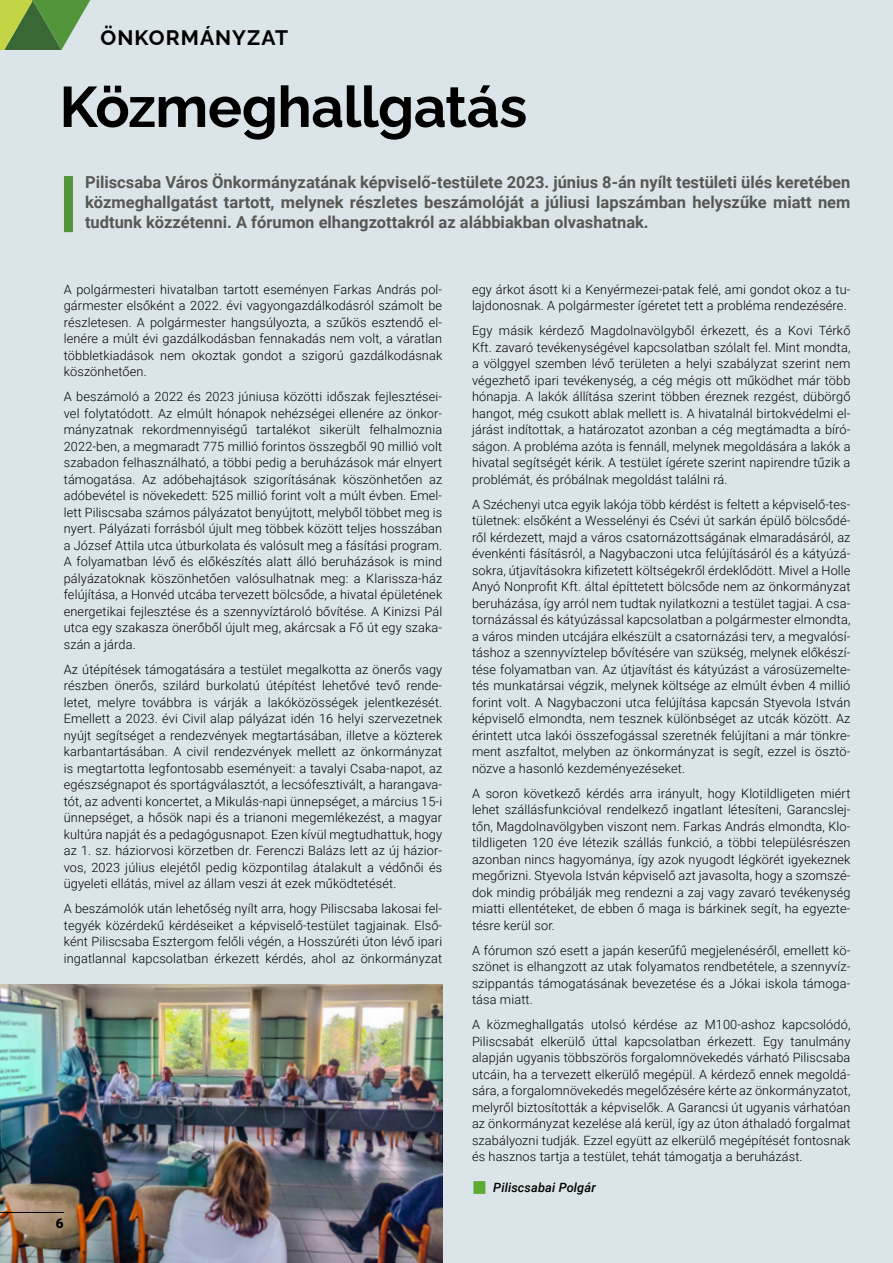
<style>
.page{position:relative;width:893px;height:1263px;background:#dbe5e9}
.page>*{position:absolute;margin:0;border:0;box-sizing:border-box;transform-origin:0 0}
.t1{font:700 57px "Raleway";letter-spacing:-.01em;color:#000}
.t2{font:700 21px "Raleway";letter-spacing:.05em;color:#000}
.t3{font:700 16.5px/19.8px "Roboto";color:#575756;text-align:justify}
.t4{font:900 13.5px "Roboto";color:#000}
.t5{font:300 12.75px/16.5px "Roboto";letter-spacing:.01em;color:#000;text-align:justify}
.t6{font:italic 500 12.75px "Roboto";letter-spacing:.01em;color:#000}
</style>
<div class="page">
<img style="left:0;top:985px;width:442px;height:278px">
<hr style="left:0;top:0;width:4px;height:50px;background:#c4d445">
<svg style="left:4px;top:0;width:86px;height:50px"></svg>
<hr style="left:0;top:1212px;width:64px;height:1px;background:#000">
<div style="left:64px;top:176px;width:9px;height:56px;background:#52943a"></div>
<div style="left:473px;top:1181px;width:12px;height:13px;background:#5bab33"></div>
<h2 class="t2" style="left:101px;top:20px;width:189px">ÖNKORMÁNYZAT</h2>
<h1 class="t1" style="left:60px;top:61px;width:469px">Közmeghallgatás</h1>
<p class="t3" style="left:85px;top:172px;width:767px">Piliscsaba Város Önkormányzatának képviselő-testülete 2023. június 8-án nyílt testületi ülés keretében közmeghallgatást tartott, melynek részletes beszámolóját a júliusi lapszámban helyszűke miatt nem tudtunk közzétenni. A fórumon elhangzottakról az alábbiakban olvashatnak.</p>
<p class="t5" style="left:64px;top:281px;width:380px">A polgármesteri hivatalban tartott eseményen Farkas András pol&shy;gármester elsőként a 2022. évi vagyongazdálkodásról számolt be részletesen. A polgármester hangsúlyozta, a szűkös esztendő el&shy;lenére a múlt évi gazdálkodásban fennakadás nem volt, a váratlan többletkiadások nem okoztak gondot a szigorú gazdálkodásnak köszönhetően.</p>
<p class="t5" style="left:64px;top:388px;width:380px">A beszámoló a 2022 és 2023 júniusa közötti időszak fejlesztései&shy;vel folytatódott. Az elmúlt hónapok nehézségei ellenére az önkor&shy;mányzatnak rekordmennyiségű tartalékot sikerült felhalmoznia 2022-ben, a megmaradt 775 millió forintos összegből 90 millió volt szabadon felhasználható, a többi pedig a beruházások már elnyert támogatása. Az adóbehajtások szigorításának köszönhetően az adóbevétel is növekedett: 525 millió forint volt a múlt évben. Emel&shy;lett Piliscsaba számos pályázatot benyújtott, melyből többet meg is nyert. Pályázati forrásból újult meg többek között teljes hosszában a József Attila utca útburkolata és valósult meg a fásítási program.<br>A folyamatban lévő és előkészítés alatt álló beruházások is mind pályázatoknak köszönhetően valósulhatnak meg: a Klarissza-ház felújítása, a Honvéd utcába tervezett bölcsőde, a hivatal épületének energetikai fejlesztése és a szennyvíztároló bővítése. A Kinizsi Pál utca egy szakasza önerőből újult meg, akárcsak a Fő út egy szaka&shy;szán a járda.</p>
<p class="t5" style="left:64px;top:660px;width:380px">Az útépítések támogatására a testület megalkotta az önerős vagy részben önerős, szilárd burkolatú útépítést lehetővé tevő rende&shy;letet, melyre továbbra is várják a lakóközösségek jelentkezését.<br>Emellett a 2023. évi Civil alap pályázat idén 16 helyi szervezetnek nyújt segítséget a rendezvények megtartásában, illetve a közterek karbantartásában. A civil rendezvények mellett az önkormányzat is megtartotta legfontosabb eseményeit: a tavalyi Csaba-napot, az egészségnapot és sportágválasztót, a lecsófesztivált, a harangava&shy;tót, az adventi koncertet, a Mikulás-napi ünnepséget, a március 15-i ünnepséget, a hősök napi és a trianoni megemlékezést, a magyar kultúra napját és a pedagógusnapot. Ezen kívül megtudhattuk, hogy az 1. sz. háziorvosi körzetben dr. Ferenczi Balázs lett az új házior&shy;vos, 2023 július elejétől pedig központilag átalakult a védőnői és ügyeleti ellátás, mivel az állam veszi át ezek működtetését.</p>
<p class="t5" style="left:64px;top:900px;width:380px">A beszámolók után lehetőség nyílt arra, hogy Piliscsaba lakosai fel&shy;tegyék közérdekű kérdéseiket a képviselő-testület tagjainak. Első&shy;ként Piliscsaba Esztergom felőli végén, a Hosszúréti úton lévő ipari ingatlannal kapcsolatban érkezett kérdés, ahol az önkormányzat</p>
<p class="t4" style="left:56px;top:1214px;width:9px">6</p>
<p class="t5" style="left:472px;top:281px;width:380px">egy árkot ásott ki a Kenyérmezei-patak felé, ami gondot okoz a tu&shy;lajdonosnak. A polgármester ígéretet tett a probléma rendezésére.</p>
<p class="t5" style="left:472px;top:322px;width:380px">Egy másik kérdező Magdolnavölgyből érkezett, és a Kovi Térkő Kft. zavaró tevékenységével kapcsolatban szólalt fel. Mint mondta, a völggyel szemben lévő területen a helyi szabályzat szerint nem végezhető ipari tevékenység, a cég mégis ott működhet már több hónapja. A lakók állítása szerint többen éreznek rezgést, dübörgő hangot, még csukott ablak mellett is. A hivatalnál birtokvédelmi el&shy;járást indítottak, a határozatot azonban a cég megtámadta a bíró&shy;ságon. A probléma azóta is fennáll, melynek megoldására a lakók a hivatal segítségét kérik. A testület ígérete szerint napirendre tűzik a problémát, és próbálnak megoldást találni rá.</p>
<p class="t5" style="left:472px;top:496px;width:380px">A Széchenyi utca egyik lakója több kérdést is feltett a képviselő-tes&shy;tületnek: elsőként a Wesselényi és Csévi út sarkán épülő bölcsődé&shy;ről kérdezett, majd a város csatornázottságának elmaradásáról, az évenkénti fásításról, a Nagybaczoni utca felújításáról és a kátyúzá&shy;sokra, útjavításokra kifizetett költségekről érdeklődött. Mivel a Holle Anyó Nonprofit Kft. által építtetett bölcsőde nem az önkormányzat beruházása, így arról nem tudtak nyilatkozni a testület tagjai. A csa&shy;tornázással és kátyúzással kapcsolatban a polgármester elmondta, a város minden utcájára elkészült a csatornázási terv, a megvalósí&shy;táshoz a szennyvíztelep bővítésére van szükség, melynek előkészí&shy;tése folyamatban van. Az útjavítást és kátyúzást a városüzemelte&shy;tés munkatársai végzik, melynek költsége az elmúlt évben 4 millió forint volt. A Nagybaczoni utca felújítása kapcsán Styevola István képviselő elmondta, nem tesznek különbséget az utcák között. Az érintett utca lakói összefogással szeretnék felújítani a már tönkre&shy;ment aszfaltot, melyben az önkormányzat is segít, ezzel is ösztö&shy;nözve a hasonló kezdeményezéseket.</p>
<p class="t5" style="left:472px;top:784px;width:380px">A soron következő kérdés arra irányult, hogy Klotildligeten miért lehet szállásfunkcióval rendelkező ingatlant létesíteni, Garancslej&shy;tőn, Magdolnavölgyben viszont nem. Farkas András elmondta, Klo&shy;tildligeten 120 éve létezik szállás funkció, a többi településrészen azonban nincs hagyománya, így azok nyugodt légkörét igyekeznek megőrizni. Styevola István képviselő azt javasolta, hogy a szomszé&shy;dok mindig próbálják meg rendezni a zaj vagy zavaró tevékenység miatti ellentéteket, de ebben ő maga is bárkinek segít, ha egyezte&shy;tésre kerül sor.</p>
<p class="t5" style="left:472px;top:941px;width:380px">A fórumon szó esett a japán keserűfű megjelenéséről, emellett kö&shy;szönet is elhangzott az utak folyamatos rendbetétele, a szennyvíz&shy;szippantás támogatásának bevezetése és a Jókai iskola támoga&shy;tása miatt.</p>
<p class="t5" style="left:472px;top:1016px;width:380px">A közmeghallgatás utolsó kérdése az M100-ashoz kapcsolódó, Piliscsabát elkerülő úttal kapcsolatban érkezett. Egy tanulmány alapján ugyanis többszörös forgalomnövekedés várható Piliscsaba utcáin, ha a tervezett elkerülő megépül. A kérdező ennek megoldá&shy;sára, a forgalomnövekedés megelőzésére kérte az önkormányzatot, melyről biztosították a képviselők. A Garancsi út ugyanis várhatóan az önkormányzat kezelése alá kerül, így az úton áthaladó forgalmat szabályozni tudják. Ezzel együtt az elkerülő megépítését fontosnak és hasznos tartja a testület, tehát támogatja a beruházást.</p>
<p class="t6" style="left:493px;top:1179px;width:104px">Piliscsabai Polgár</p>
</div>
